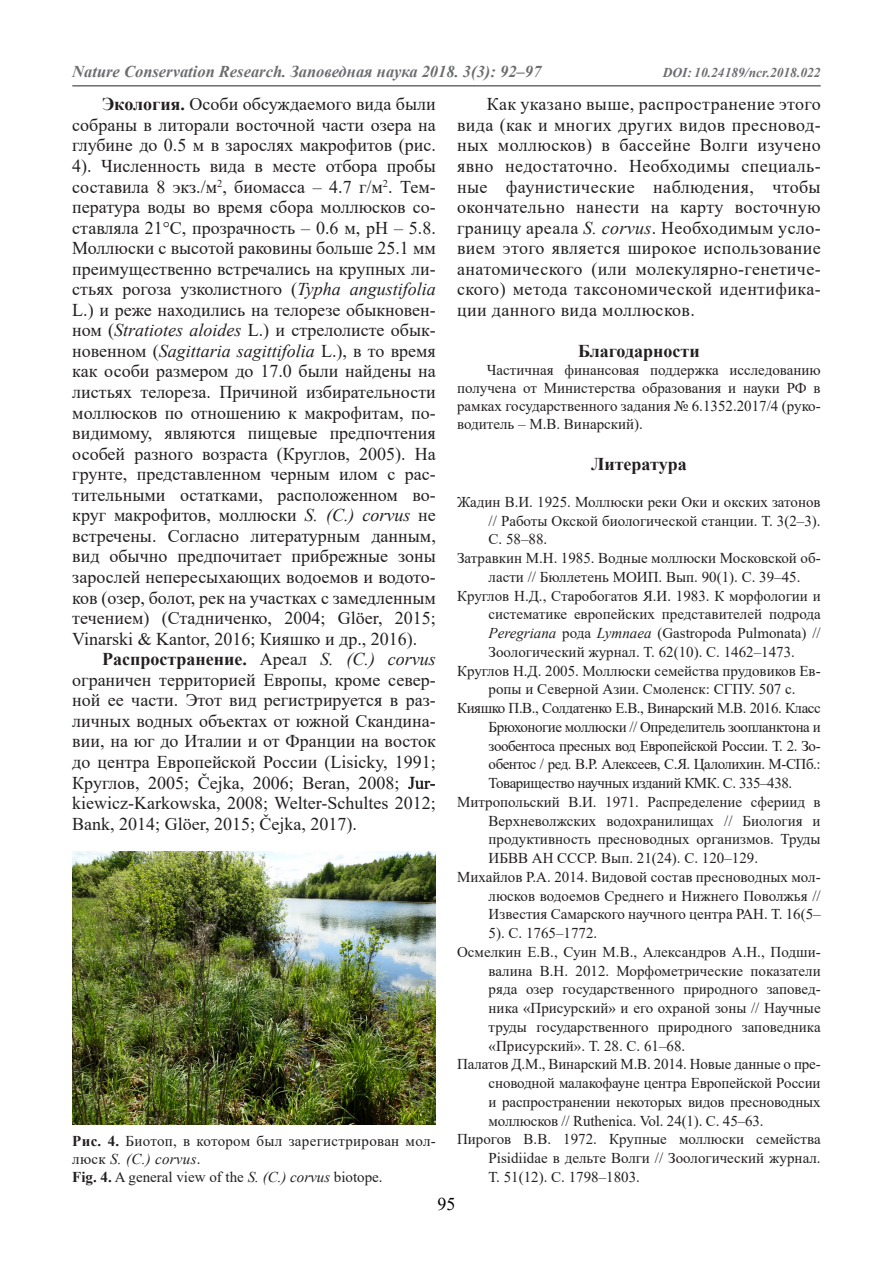
<style>
.page{position:relative;width:893px;height:1263px;background:#fff}
.page>*{position:absolute;margin:0;border:0;box-sizing:border-box;transform-origin:0 0}
.Office_2{font:18px/20.5px "Times New Roman";color:#231f20;text-align:justify}
.Office_2-2{font:700 18px "Times New Roman";color:#231f20}
.t1{font:18px "Times New Roman";color:#000}
.t2{font:italic 700 16.5px "Times New Roman";color:#6c6d70}
.Office_2-3{font:15px/18.8px "Times New Roman";color:#231f20;text-align:justify}
.Office_2-4{font:15px/18px "Times New Roman";letter-spacing:.02em;color:#231f20}
.Office1{font:15px "Times New Roman";color:#231f20}
.t3{font:italic 700 13.5px "Times New Roman";color:#6c6d70}
.s1{font-weight:700}
.s2{font-style:italic}
</style>
<div class="page">
<hr style="left:72px;top:85px;width:749px;height:2px;background:#6c6d70">
<img style="left:72px;top:852px;width:364px;height:272px">
<p class="t2" style="left:72px;top:60px;width:471px">Nature Conservation Research. Заповедная наука 2018. 3(3): 92–97</p>
<p class="t3" style="left:663px;top:63px;width:159px">DOI: 10.24189/ncr.2018.022</p>
<p class="Office_2" style="left:72px;top:93px;width:365px;text-indent:30px"><span class="s1">Экология.</span> Особи обсуждаемого вида были собраны в литорали восточной части озера на глубине до 0.5 м в зарослях макрофитов (рис.<br>4). Численность вида в месте отбора пробы составила 8 экз./м<sup>2</sup>, биомасса – 4.7 г/м<sup>2</sup>. Тем&shy;пература воды во время сбора моллюсков со&shy;ставляла 21°С, прозрачность – 0.6 м, рН – 5.8.<br>Моллюски с высотой раковины больше 25.1 мм преимущественно встречались на крупных ли&shy;стьях рогоза узколистного (<span class="s2">Typha angustifolia </span>L.) и реже находились на телорезе обыкновен&shy;ном (<span class="s2">Stratiotes aloides</span> L.) и стрелолисте обык&shy;новенном (<span class="s2">Sagittaria sagittifolia</span> L.), в то время как особи размером до 17.0 были найдены на листьях телореза. Причиной избирательности моллюсков по отношению к макрофитам, по&shy;видимому, являются пищевые предпочтения особей разного возраста (Круглов, 2005). На грунте, представленном черным илом с рас&shy;тительными остатками, расположенном во&shy;круг макрофитов, моллюски <span class="s2">S. (C.) corvus</span> не встречены. Согласно литературным данным, вид обычно предпочитает прибрежные зоны зарослей непересыхающих водоемов и водото&shy;ков (озер, болот, рек на участках с замедленным течением) (Стадниченко, 2004; Glöer, 2015; Vinarski &amp; Kantor, 2016; Кияшко и др., 2016).</p>
<p class="Office_2" style="left:72px;top:648px;width:365px;text-indent:30px"><span class="s1">Распространение.</span> Ареал <span class="s2">S. (C.) corvus </span>ограничен территорией Европы, кроме север&shy;ной ее части. Этот вид регистрируется в раз&shy;личных водных объектах от южной Скандина&shy;вии, на юг до Италии и от Франции на восток до центра Европейской России (Lisicky, 1991; Круглов, 2005; Čejka, 2006; Beran, 2008; Jur&shy;kiewicz-Karkowska, 2008; Welter-Schultes 2012; Bank, 2014; Glöer, 2015; Čejka, 2017).</p>
<p class="Office_2-4" style="left:72px;top:1131px;width:365px"><span class="s1">Рис. 4.</span> Биотоп, в котором был зарегистрирован мол&shy;люск <span class="s2">S. (C.) corvus</span>.</p>
<p class="Office1" style="left:72px;top:1166px;width:312px"><span class="s1">Fig. 4.</span> A general view of the <span class="s2">S. (C.) corvus</span> biotope.</p>
<p class="Office_2" style="left:457px;top:93px;width:365px;text-indent:30px">Как указано выше, распространение этого вида (как и многих других видов пресновод&shy;ных моллюсков) в бассейне Волги изучено явно недостаточно. Необходимы специаль&shy;ные фаунистические наблюдения, чтобы окончательно нанести на карту восточную границу ареала <span class="s2">S. corvus</span>. Необходимым усло&shy;вием этого является широкое использование анатомического (или молекулярно-генетиче&shy;ского) метода таксономической идентифика&shy;ции данного вида моллюсков.</p>
<p class="Office_2-2" style="left:578px;top:338px;width:123px">Благодарности</p>
<p class="Office_2-3" style="left:457px;top:360px;width:365px;line-height:18px;text-indent:30px">Частичная финансовая поддержка исследованию получена от Министерства образования и науки РФ в рамках государственного задания № 6.1352.2017/4 (руко&shy;водитель – М.В. Винарский).</p>
<p class="Office_2-2" style="left:591px;top:451px;width:97px">Литература</p>
<p class="Office_2-3" style="left:489px;top:492px;width:334px;text-indent:-31px">Жадин В.И. 1925. Моллюски реки Оки и окских затонов // Работы Окской биологической станции. Т. 3(2–3).<br>С. 58–88.</p>
<p class="Office_2-3" style="left:489px;top:548px;width:334px;text-indent:-31px">Затравкин М.Н. 1985. Водные моллюски Московской об&shy;ласти // Бюллетень МОИП. Вып. 90(1). С. 39–45.</p>
<p class="Office_2-3" style="left:489px;top:586px;width:334px;text-indent:-31px">Круглов Н.Д., Старобогатов Я.И. 1983. К морфологии и систематике европейских представителей подрода <span class="s2">Peregriana</span> рода <span class="s2">Lymnaea</span> (Gastropoda Pulmonata) // Зоологический журнал. Т. 62(10). С. 1462–1473.</p>
<p class="Office_2-3" style="left:457px;top:661px;width:365px;text-align:center">Круглов Н.Д. 2005. Моллюски семейства прудовиков Ев&shy;ропы и Северной Азии. Смоленск: СГПУ. 507 с.</p>
<p class="Office_2-3" style="left:489px;top:698px;width:334px;text-indent:-31px">Кияшко П.В., Солдатенко Е.В., Винарский М.В. 2016. Класс Брюхоногие моллюски // Определитель зоопланктона и зообентоса пресных вод Европейской России. Т. 2. Зо&shy;обентос / ред. В.Р. Алексеев, С.Я. Цалолихин. M-СПб.:<br>Товарищество научных изданий КМК. С. 335–438.</p>
<p class="Office_2-3" style="left:489px;top:792px;width:334px;text-indent:-31px">Митропольский В.И. 1971. Распределение сфериид в Верхневолжских водохранилищах // Биология и продуктивность пресноводных организмов. Труды ИБВВ АН СССР. Вып. 21(24). С. 120–129.</p>
<p class="Office_2-3" style="left:489px;top:867px;width:334px;text-indent:-31px">Михайлов Р.А. 2014. Видовой состав пресноводных мол&shy;люсков водоемов Среднего и Нижнего Поволжья // Известия Самарского научного центра РАН. Т. 16(5– 5). С. 1765–1772.</p>
<p class="Office_2-3" style="left:489px;top:942px;width:334px;text-indent:-31px">Осмелкин Е.В., Суин М.В., Александров А.Н., Подши&shy;валина В.Н. 2012. Морфометрические показатели ряда озер государственного природного заповед&shy;ника «Присурский» и его охраной зоны // Научные труды государственного природного заповедника «Присурский». Т. 28. С. 61–68.</p>
<p class="Office_2-3" style="left:489px;top:1054px;width:334px;text-indent:-31px">Палатов Д.М., Винарский М.В. 2014. Новые данные о пре&shy;сноводной малакофауне центра Европейской России и распространении некоторых видов пресноводных моллюсков // Ruthenica. Vol. 24(1). С. 45–63.</p>
<p class="Office_2-3" style="left:489px;top:1129px;width:334px;text-indent:-31px">Пирогов В.В. 1972. Крупные моллюски семейства Pisidiidae в дельте Волги // Зоологический журнал.<br>Т. 51(12). С. 1798–1803.</p>
<p class="t1" style="left:437px;top:1191px;width:19px">95</p>
</div>
